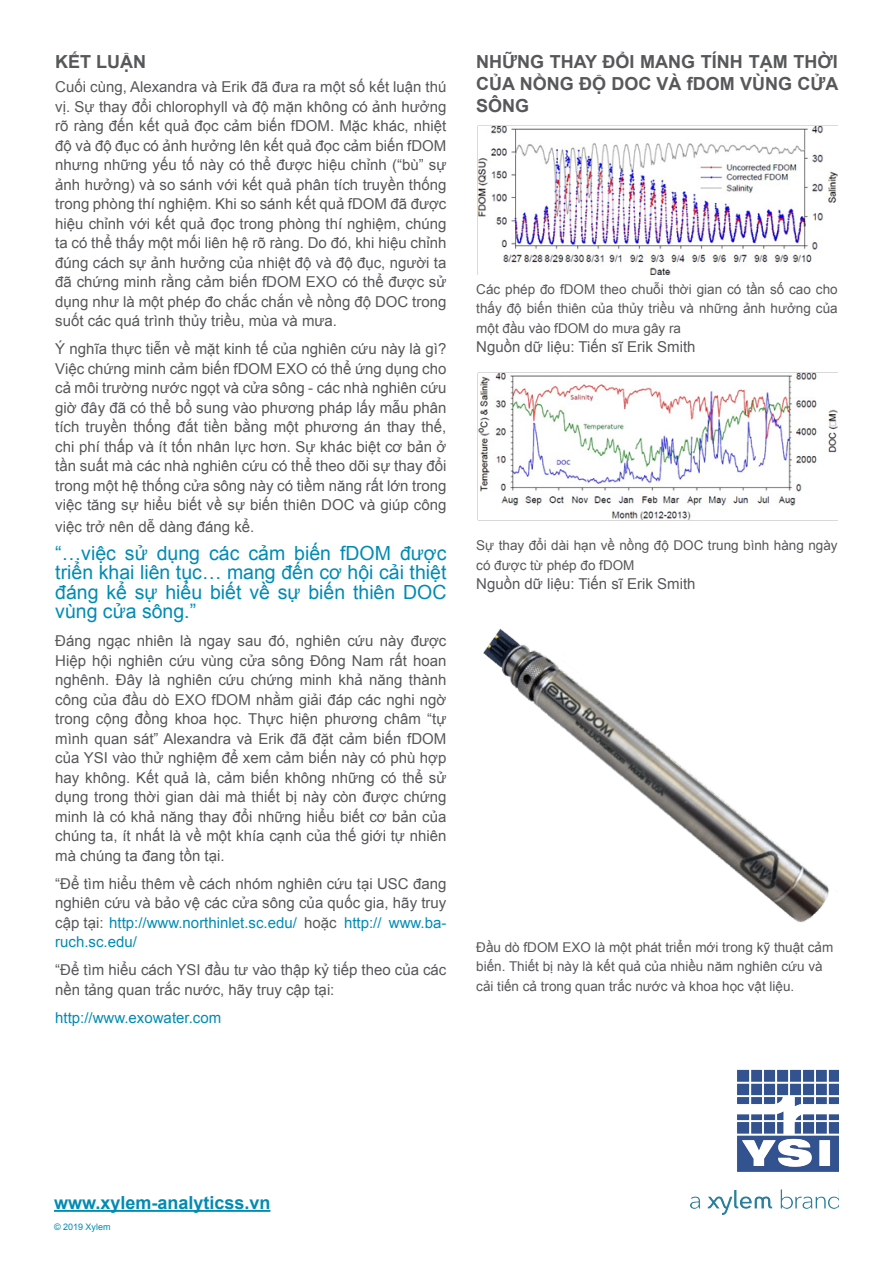
<style>
.page{position:relative;width:893px;height:1263px;background:#fff}
.page>*{position:absolute;margin:0;border:0;box-sizing:border-box;transform-origin:0 0}
.Text{font:19.5px/19.5px "Arial";color:#008bb3;text-align:justify}
.Body_Tittles_den{font:700 18px/21.6px "Arial";color:#57585a;text-align:justify}
.t1{font:700 18px "Arial";color:#008bb3}
.Text-2{font:15px/19.5px "Arial";color:#57585a;text-align:justify}
.Text-3{font:15px "Arial";color:#008bb3}
.small_body_text{font:13.5px/19.5px "Arial";color:#57585a}
.t2{font:9px "Arial";color:#008bb3}
.s1{color:#008bb3}
</style>
<div class="page">
<hr style="left:54px;top:1210px;width:216px;height:2px;background:#008bb3">
<img style="left:477px;top:125px;width:361px;height:150px">
<img style="left:477px;top:373px;width:361px;height:147px">
<img style="left:483px;top:628px;width:346px;height:295px">
<img style="left:690px;top:1069px;width:149px;height:145px">
<p class="Body_Tittles_den" style="left:55px;top:51px;width:92px">KẾT LUẬN</p>
<p class="Text-2" style="left:55px;top:77px;width:393px">Cuối cùng, Alexandra và Erik đã đưa ra một số kết luận thú vị. Sự thay đổi chlorophyll và độ mặn không có ảnh hưởng rõ ràng đến kết quả đọc cảm biến fDOM. Mặc khác, nhiệt độ và độ đục có ảnh hưởng lên kết quả đọc cảm biến fDOM nhưng những yếu tố này có thể được hiệu chỉnh (“bù” sự ảnh hưởng) và so sánh với kết quả phân tích truyền thống trong phòng thí nghiệm. Khi so sánh kết quả fDOM đã được hiệu chỉnh với kết quả đọc trong phòng thí nghiệm, chúng ta có thể thấy một mối liên hệ rõ ràng. Do đó, khi hiệu chỉnh đúng cách sự ảnh hưởng của nhiệt độ và độ đục, người ta đã chứng minh rằng cảm biến fDOM EXO có thể được sử dụng như là một phép đo chắc chắn về nồng độ DOC trong suốt các quá trình thủy triều, mùa và mưa.</p>
<p class="Text-2" style="left:55px;top:339px;width:393px">Ý nghĩa thực tiễn về mặt kinh tế của nghiên cứu này là gì?<br>Việc chứng minh cảm biến fDOM EXO có thể ứng dụng cho cả môi trường nước ngọt và cửa sông - các nhà nghiên cứu giờ đây đã có thể bổ sung vào phương pháp lấy mẫu phân tích truyền thống đắt tiền bằng một phương án thay thế, chi phí thấp và ít tốn nhân lực hơn. Sự khác biệt cơ bản ở tần suất mà các nhà nghiên cứu có thể theo dõi sự thay đổi trong một hệ thống cửa sông này có tiềm năng rất lớn trong việc tăng sự hiểu biết về sự biến thiên DOC và giúp công</p>
<p class="Text-2" style="left:55px;top:517px;width:201px">việc trở nên dễ dàng đáng kể.</p>
<p class="Text" style="left:55px;top:543px;width:393px">“…việc sử dụng các cảm biến fDOM được triển khai liên tục… mang đến cơ hội cải thiệt đáng kể sự hiểu biết về sự biến thiên DOC vùng cửa sông.”</p>
<p class="Text-2" style="left:55px;top:631px;width:393px">Đáng ngạc nhiên là ngay sau đó, nghiên cứu này được Hiệp hội nghiên cứu vùng cửa sông Đông Nam rất hoan nghênh. Đây là nghiên cứu chứng minh khả năng thành công của đầu dò EXO fDOM nhằm giải đáp các nghi ngờ trong cộng đồng khoa học. Thực hiện phương châm “tự mình quan sát” Alexandra và Erik đã đặt cảm biến fDOM của YSI vào thử nghiệm để xem cảm biến này có phù hợp hay không. Kết quả là, cảm biến không những có thể sử dụng trong thời gian dài mà thiết bị này còn được chứng minh là có khả năng thay đổi những hiểu biết cơ bản của chúng ta, ít nhất là về một khía cạnh của thế giới tự nhiên mà chúng ta đang tồn tại.</p>
<p class="Text-2" style="left:55px;top:874px;width:393px">“Để tìm hiểu thêm về cách nhóm nghiên cứu tại USC đang nghiên cứu và bảo vệ các cửa sông của quốc gia, hãy truy cập tại: <span class="s1">http://www.northinlet.sc.edu/</span> hoặc <span class="s1">http:// www.ba&shy;ruch.sc.edu/</span></p>
<p class="Text-2" style="left:55px;top:960px;width:393px">“Để tìm hiểu cách YSI đầu tư vào thập kỷ tiếp theo của các nền tảng quan trắc nước, hãy truy cập tại:</p>
<p class="Text-3" style="left:55px;top:1007px;width:167px">http://www.exowater.com</p>
<p class="Body_Tittles_den" style="left:476px;top:51px;width:364px">NHỮNG THAY ĐỔI MANG TÍNH TẠM THỜI CỦA NỒNG ĐỘ DOC VÀ fDOM VÙNG CỬA SÔNG</p>
<p class="small_body_text" style="left:476px;top:279px;width:363px;text-align:justify">Các phép đo fDOM theo chuỗi thời gian có tần số cao cho thấy độ biến thiên của thủy triều và những ảnh hưởng của một đầu vào fDOM do mưa gây ra</p>
<p class="Text-2" style="left:476px;top:337px;width:221px">Nguồn dữ liệu: Tiến sĩ Erik Smith</p>
<p class="small_body_text" style="left:476px;top:535px;width:363px">Sự thay đổi dài hạn về nồng độ DOC trung bình hàng ngày có được từ phép đo fDOM</p>
<p class="Text-2" style="left:476px;top:574px;width:221px">Nguồn dữ liệu: Tiến sĩ Erik Smith</p>
<p class="small_body_text" style="left:476px;top:937px;width:358px">Đầu dò fDOM EXO là một phát triển mới trong kỹ thuật cảm biến. Thiết bị này là kết quả của nhiều năm nghiên cứu và cải tiến cả trong quan trắc nước và khoa học vật liệu.</p>
<p class="t1" style="left:54px;top:1190px;width:218px">www.xylem-analyticss.vn</p>
<p class="t2" style="left:54px;top:1221px;width:58px">© 2019 Xylem</p>
</div>
